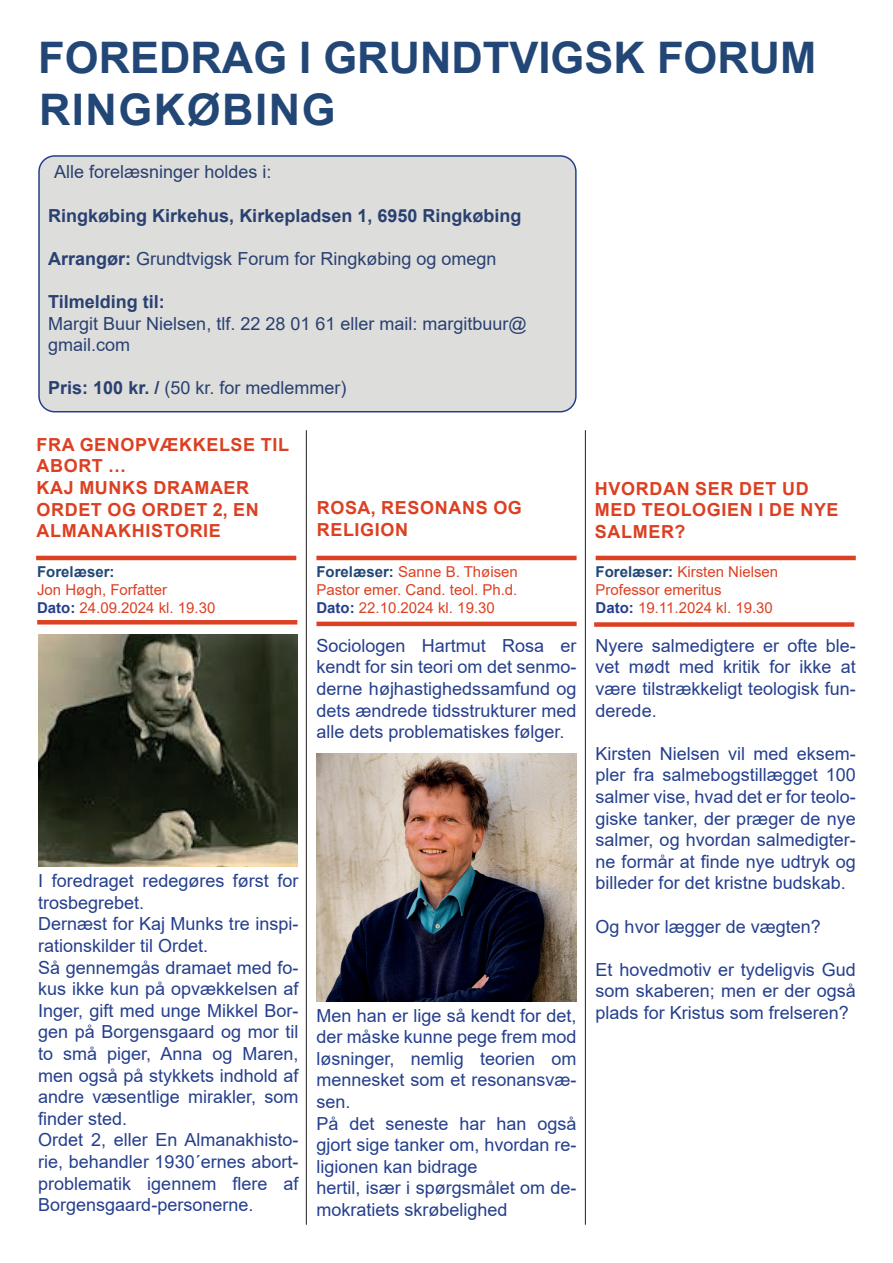
<style>
.page{position:relative;width:893px;height:1263px;background:#fff}
.page>*{position:absolute;margin:0;border:0;box-sizing:border-box;transform-origin:0 0}
.t1{font:700 43.5px/52.2px "Arial";color:#224776}
.t2{font:18px/21.6px "Arial";color:#253f8e;text-align:justify}
.t3{font:18px/21.6px "Arial";color:#294071}
.t4{font:700 18px/21.6px "Arial";letter-spacing:.035em;color:#dc4022}
.t5{font:700 18px "Arial";color:#294071}
.t6{font:15px/18px "Arial";color:#dc4022}
.t7{font:700 15px "Arial";color:#224776}
.s1{font-weight:700}
.s2{font-weight:700;color:#253f8e}
.s3{font-weight:700;color:#224776}
</style>
<div class="page">
<hr style="left:306px;top:430px;width:1px;height:795px;background:#231f20">
<hr style="left:36px;top:556px;width:260px;height:4px;background:#dc4022">
<hr style="left:37px;top:620px;width:260px;height:4px;background:#dc4022">
<hr style="left:316px;top:556px;width:261px;height:4px;background:#dc4022">
<hr style="left:316px;top:622px;width:261px;height:4px;background:#dc4022">
<hr style="left:585px;top:430px;width:1px;height:795px;background:#231f20">
<img style="left:38px;top:635px;width:260px;height:232px">
<div style="left:39px;top:156px;width:537px;height:256px;background:#dddddb;border-radius:16px"></div>
<div style="left:38px;top:155px;width:539px;height:257px;border:2px solid #253f8e;border-radius:16px"></div>
<img style="left:316px;top:753px;width:260px;height:248px">
<hr style="left:596px;top:556px;width:260px;height:4px;background:#dc4022">
<div style="left:594px;top:622px;width:260px;height:5px;background:#dc4022"></div>
<h1 class="t1" style="left:38px;top:32px;width:780px">FOREDRAG I GRUNDTVIGSK FORUM<br>RINGKØBING</h1>
<p class="t3" style="left:54px;top:161px;width:219px">Alle forelæsninger holdes i:</p>
<p class="t5" style="left:48px;top:202px;width:475px">Ringkøbing Kirkehus, Kirkepladsen 1, 6950 Ringkøbing</p>
<p class="t3" style="left:48px;top:247px;width:450px"><span class="s1">Arrangør:</span> Grundtvigsk Forum for Ringkøbing og omegn</p>
<p class="t5" style="left:48px;top:289px;width:118px">Tilmelding til:</p>
<p class="t3" style="left:48px;top:312px;width:480px">Margit Buur Nielsen, tlf. 22 28 01 61 eller mail: margitbuur@ gmail.com</p>
<p class="t3" style="left:48px;top:377px;width:300px"><span class="s1">Pris: 100 kr. /</span> (50 kr. for medlemmer)</p>
<p class="t4" style="left:36px;top:434px;width:254px">FRA GENOPVÆKKELSE TIL<br>ABORT …<br>KAJ MUNKS DRAMAER<br>ORDET OG ORDET 2, EN<br>ALMANAKHISTORIE</p>
<p class="t7" style="left:37px;top:561px;width:79px">Forelæser:</p>
<p class="t6" style="left:37px;top:580px;width:180px">Jon Høgh, Forfatter<br><span class="s2">Dato:</span> 24.09.2024 kl. 19.30</p>
<p class="t4" style="left:317px;top:497px;width:207px">ROSA, RESONANS OG<br>RELIGION</p>
<p class="t6" style="left:316px;top:562px;width:203px;text-align:justify"><span class="s3">Forelæser:</span> Sanne B. Thøisen Pastor emer. Cand. teol. Ph.d.<br><span class="s2">Dato:</span> 22.10.2024 kl. 19.30</p>
<p class="t2" style="left:316px;top:634px;width:262px">Sociologen Hartmut Rosa er kendt for sin teori om det senmo&shy;derne højhastighedssamfund og dets ændrede tidsstrukturer med alle dets problematiskes følger.</p>
<p class="t2" style="left:38px;top:870px;width:262px;text-align:left">I foredraget redegøres først for trosbegrebet.<br>Dernæst for Kaj Munks tre inspi&shy;rationskilder til Ordet.<br>Så gennemgås dramaet med fo&shy;kus ikke kun på opvækkelsen af<br>Inger, gift med unge Mikkel Bor&shy;gen på Borgensgaard og mor til to små piger, Anna og Maren, men også på stykkets indhold af andre væsentlige mirakler, som finder sted.<br>Ordet 2, eller En Almanakhisto&shy;rie, behandler 1930´ernes abort&shy;problematik igennem flere af<br>Borgensgaard-personerne.</p>
<p class="t2" style="left:316px;top:1004px;width:262px;text-align:left">Men han er lige så kendt for det, der måske kunne pege frem mod løsninger, nemlig teorien om mennesket som et resonansvæ&shy;sen.<br>På det seneste har han også gjort sige tanker om, hvordan re&shy;ligionen kan bidrage<br>hertil, især i spørgsmålet om de&shy;mokratiets skrøbelighed</p>
<p class="t4" style="left:595px;top:478px;width:245px">HVORDAN SER DET UD<br>MED TEOLOGIEN I DE NYE<br>SALMER?</p>
<p class="t6" style="left:596px;top:562px;width:184px"><span class="s3">Forelæser:</span> Kirsten Nielsen<br>Professor emeritus<br><span class="s2">Dato:</span> 19.11.2024 kl. 19.30</p>
<p class="t2" style="left:596px;top:634px;width:262px">Nyere salmedigtere er ofte ble&shy;vet mødt med kritik for ikke at være tilstrækkeligt teologisk fun&shy;derede.</p>
<p class="t2" style="left:596px;top:742px;width:262px">Kirsten Nielsen vil med eksem&shy;pler fra salmebogstillægget 100 salmer vise, hvad det er for teolo&shy;giske tanker, der præger de nye salmer, og hvordan salmedigter&shy;ne formår at finde nye udtryk og billeder for det kristne budskab.</p>
<p class="t2" style="left:596px;top:915px;width:227px">Og hvor lægger de vægten?</p>
<p class="t2" style="left:596px;top:958px;width:262px">Et hovedmotiv er tydeligvis Gud som skaberen; men er der også plads for Kristus som frelseren?</p>
</div>
